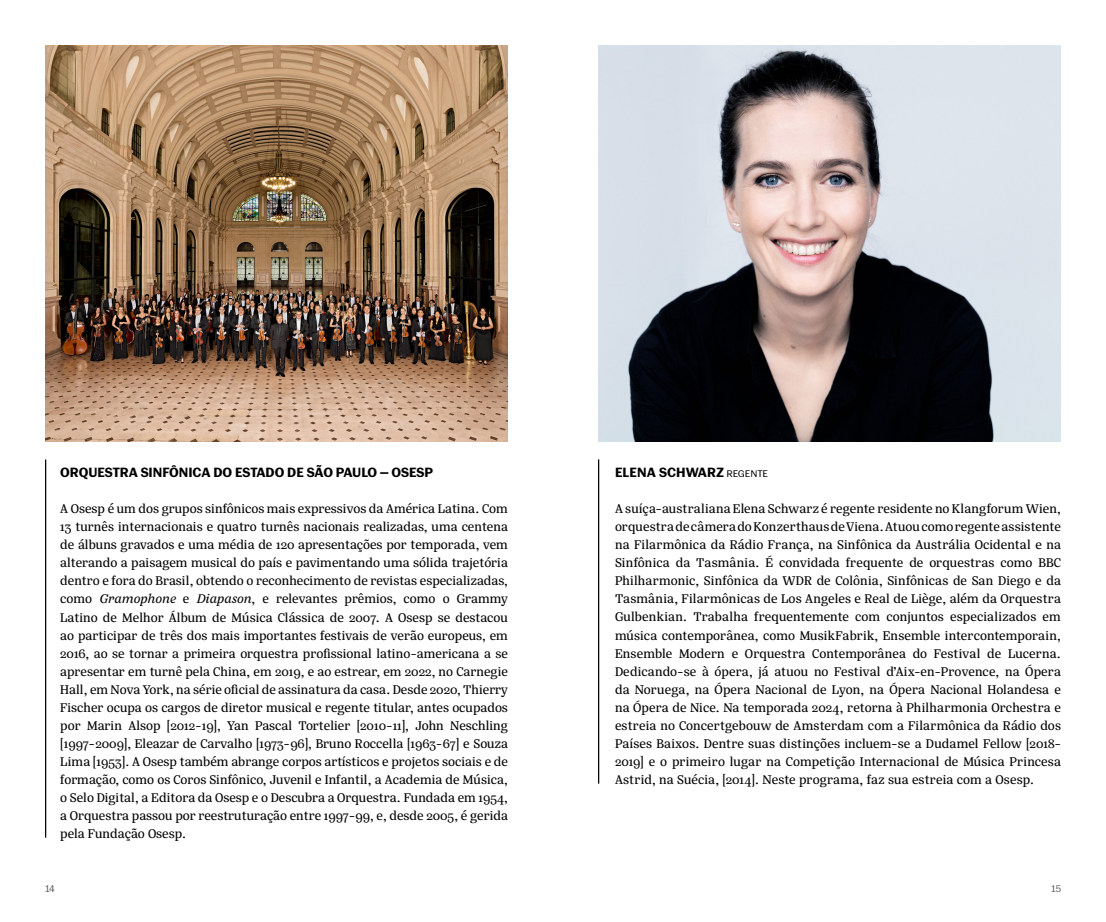
<style>
.page{position:relative;width:1106px;height:922px;background:#fff}
.page>*{position:absolute;margin:0;border:0;box-sizing:border-box;transform-origin:0 0}
.t1{font:13.75px/18px "Silva Text";color:#000;text-align:justify}
.t2{font:700 13.75px "Gal Gothic Variable Roman";color:#000}
.t3{font:10px "Gal Gothic Variable Roman";color:#575756}
.s1{font-style:italic}
.s2{font-weight:400;font-size:11.25px}
</style>
<div class="page">
<img style="left:45px;top:45px;width:463px;height:396px">
<hr style="left:45px;top:459px;width:1px;height:378px;background:#000">
<img style="left:598px;top:45px;width:463px;height:396px">
<hr style="left:598px;top:459px;width:1px;height:324px;background:#000">
<p class="t2" style="left:60px;top:465px;width:374px">ORQUESTRA SINFÔNICA DO ESTADO DE SÃO PAULO — OSESP</p>
<p class="t1" style="left:60px;top:501px;width:449px">A Osesp é um dos grupos sinfônicos mais expressivos da América Latina. Com 13 turnês internacionais e quatro turnês nacionais realizadas, uma centena de álbuns gravados e uma média de 120 apresentações por temporada, vem alterando a paisagem musical do país e pavimentando uma sólida trajetória dentro e fora do Brasil, obtendo o reconhecimento de revistas especializadas, como <span class="s1">Gramophone</span> e <span class="s1">Diapason</span>, e relevantes prêmios, como o Grammy Latino de Melhor Álbum de Música Clássica de 2007. A Osesp se destacou ao participar de três dos mais importantes festivais de verão europeus, em 2016, ao se tornar a primeira orquestra profissional latino-americana a se apresentar em turnê pela China, em 2019, e ao estrear, em 2022, no Carnegie Hall, em Nova York, na série oficial de assinatura da casa. Desde 2020, Thierry Fischer ocupa os cargos de diretor musical e regente titular, antes ocupados por Marin Alsop [2012-19], Yan Pascal Tortelier [2010-11], John Neschling [1997-2009], Eleazar de Carvalho [1973-96], Bruno Roccella [1963-67] e Souza Lima [1953]. A Osesp também abrange corpos artísticos e projetos sociais e de formação, como os Coros Sinfônico, Juvenil e Infantil, a Academia de Música, o Selo Digital, a Editora da Osesp e o Descubra a Orquestra. Fundada em 1954, a Orquestra passou por reestruturação entre 1997-99, e, desde 2005, é gerida pela Fundação Osesp.</p>
<p class="t2" style="left:615px;top:465px;width:154px">ELENA SCHWARZ <span class="s2">regente</span></p>
<p class="t1" style="left:615px;top:501px;width:447px">A suíça-australiana Elena Schwarz é regente residente no Klangforum Wien, orquestra de câmera do Konzerthaus de Viena. Atuou como regente assistente na Filarmônica da Rádio França, na Sinfônica da Austrália Ocidental e na Sinfônica da Tasmânia. É convidada frequente de orquestras como BBC Philharmonic, Sinfônica da WDR de Colônia, Sinfônicas de San Diego e da Tasmânia, Filarmônicas de Los Angeles e Real de Liège, além da Orquestra Gulbenkian. Trabalha frequentemente com conjuntos especializados em música contemporânea, como MusikFabrik, Ensemble intercontemporain, Ensemble Modern e Orquestra Contemporânea do Festival de Lucerna.<br>Dedicando-se à ópera, já atuou no Festival d’Aix-en-Provence, na Ópera da Noruega, na Ópera Nacional de Lyon, na Ópera Nacional Holandesa e na Ópera de Nice. Na temporada 2024, retorna à Philharmonia Orchestra e estreia no Concertgebouw de Amsterdam com a Filarmônica da Rádio dos Países Baixos. Dentre suas distinções incluem-se a Dudamel Fellow [2018- 2019] e o primeiro lugar na Competição Internacional de Música Princesa Astrid, na Suécia, [2014]. Neste programa, faz sua estreia com a Osesp.</p>
<p class="t3" style="left:45px;top:882px;width:11px">14</p>
<p class="t3" style="left:1051px;top:882px;width:11px">15</p>
</div>
